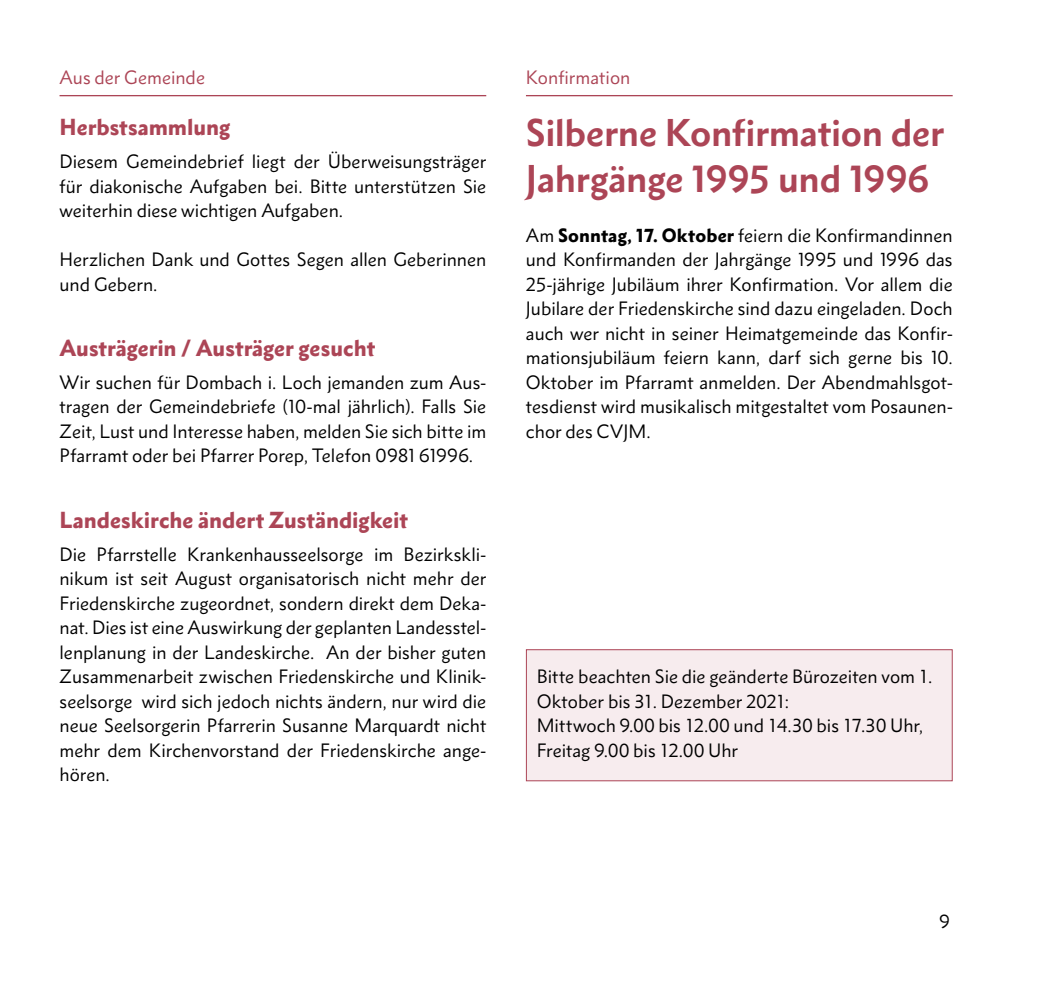
<style>
.page{position:relative;width:1042px;height:993px;background:#fff}
.page>*{position:absolute;margin:0;border:0;box-sizing:border-box;transform-origin:0 0}
.t1{font:700 35px/45.5px "Metro Nova Pro";letter-spacing:-.01em;color:#ac4556}
.t2{font:900 21px "Metro Nova Pro";color:#ac4556}
.t3{font:17.5px/24.5px "Metro Nova Pro";color:#000;text-align:justify}
.t4{font:17.5px "Metro Nova Pro";color:#ac4556}
.s1{font-weight:900}
</style>
<div class="page">
<hr style="left:60px;top:95px;width:426px;height:1px;background:#ac4556">
<hr style="left:526px;top:95px;width:426px;height:1px;background:#ac4556">
<div style="left:526px;top:649px;width:426px;height:131px;background:#f7ecee"></div>
<div style="left:526px;top:649px;width:426px;height:132px;border:1px solid #ac4556"></div>
<p class="t4" style="left:60px;top:66px;width:147px">Aus der Gemeinde</p>
<p class="t2" style="left:60px;top:114px;width:172px">Herbstsammlung</p>
<p class="t3" style="left:60px;top:149px;width:428px">Diesem Gemeindebrief liegt der Überweisungsträger für diakonische Aufgaben bei. Bitte unterstützen Sie weiterhin diese wichtigen Aufgaben.</p>
<p class="t3" style="left:60px;top:247px;width:428px">Herzlichen Dank und Gottes Segen allen Geberinnen und Gebern.</p>
<p class="t2" style="left:60px;top:334px;width:317px">Austrägerin / Austräger gesucht</p>
<p class="t3" style="left:60px;top:370px;width:428px">Wir suchen für Dombach i. Loch jemanden zum Aus&shy;tragen der Gemeindebriefe (10-mal jährlich). Falls Sie Zeit, Lust und Interesse haben, melden Sie sich bitte im Pfarramt oder bei Pfarrer Porep, Telefon 0981 61996.</p>
<p class="t2" style="left:60px;top:506px;width:350px">Landeskirche ändert Zuständigkeit</p>
<p class="t3" style="left:60px;top:541px;width:428px">Die Pfarrstelle Krankenhausseelsorge im Bezirkskli&shy;nikum ist seit August organisatorisch nicht mehr der Friedenskirche zugeordnet, sondern direkt dem Deka&shy;nat. Dies ist eine Auswirkung der geplanten Landesstel&shy;lenplanung in der Landeskirche. An der bisher guten Zusammenarbeit zwischen Friedenskirche und Klinik&shy;seelsorge wird sich jedoch nichts ändern, nur wird die neue Seelsorgerin Pfarrerin Susanne Marquardt nicht mehr dem Kirchenvorstand der Friedenskirche ange&shy;hören.</p>
<p class="t4" style="left:526px;top:66px;width:106px">Konfirmation</p>
<h1 class="t1" style="left:526px;top:110px;width:420px">Silberne Konfirmation der<br>Jahrgänge 1995 und 1996</h1>
<p class="t3" style="left:526px;top:223px;width:428px">Am <span class="s1">Sonntag, 17. Oktober</span> feiern die Konfirmandinnen und Konfirmanden der Jahrgänge 1995 und 1996 das 25-jährige Jubiläum ihrer Konfirmation. Vor allem die Jubilare der Friedenskirche sind dazu eingeladen. Doch auch wer nicht in seiner Heimatgemeinde das Konfir&shy;mationsjubiläum feiern kann, darf sich gerne bis 10.<br>Oktober im Pfarramt anmelden. Der Abendmahlsgot&shy;tesdienst wird musikalisch mitgestaltet vom Posaunen&shy;chor des CVJM.</p>
<p class="t3" style="left:537px;top:664px;width:397px;text-align:left">Bitte beachten Sie die geänderte Bürozeiten vom 1.<br>Oktober bis 31. Dezember 2021:<br>Mittwoch 9.00 bis 12.00 und 14.30 bis 17.30 Uhr, Freitag 9.00 bis 12.00 Uhr</p>
<p class="t3" style="left:939px;top:909px;width:13px">9</p>
</div>
